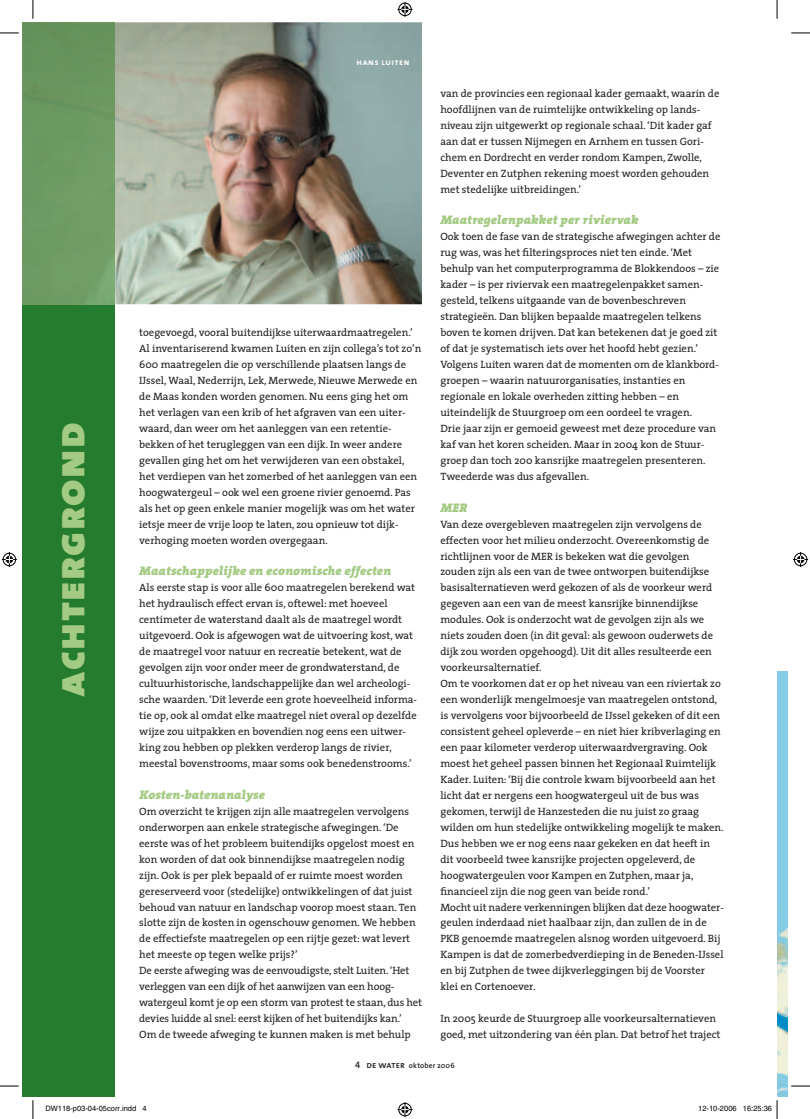
<style>
.page{position:relative;width:810px;height:1119px;background:#fff}
.page>*{position:absolute;margin:0;border:0;box-sizing:border-box;transform-origin:0 0}
.t1{font:42.5px "The Mix Black Caps";letter-spacing:.03em;color:#a4cb84}
.t2{font:italic 900 12.5px "The Serif";color:#a4cb84}
.t3{font:10.62px/16px "The Serif";color:#231f20}
.t4{font:8.75px "The Sans Bold Caps";letter-spacing:.07em;color:#fff}
.t5{font:7.5px "Helvetica";color:#000}
.t6{font:600 7.5px "The Sans";letter-spacing:.02em;color:#231f20}
.s1{font-family:"The Sans Semi Bold Caps";font-weight:400;font-size:9.38px}
</style>
<div class="page">
<img style="left:777px;top:671px;width:11px;height:425px">
<img style="left:114px;top:22px;width:308px;height:282px">
<div style="left:22px;top:304px;width:92px;height:792px;background:#257c2e"></div>
<img style="left:22px;top:22px;width:92px;height:282px">
<svg style="left:0;top:32px;width:19px;height:2px"></svg>
<svg style="left:791px;top:32px;width:19px;height:2px"></svg>
<svg style="left:0;top:1085px;width:19px;height:1px"></svg>
<svg style="left:791px;top:1085px;width:19px;height:1px"></svg>
<svg style="left:32px;top:0;width:2px;height:19px"></svg>
<svg style="left:32px;top:1100px;width:2px;height:18px"></svg>
<svg style="left:776px;top:0;width:2px;height:19px"></svg>
<svg style="left:397px;top:2px;width:15px;height:15px"></svg>
<svg style="left:397px;top:1102px;width:15px;height:14px"></svg>
<svg style="left:2px;top:552px;width:15px;height:15px"></svg>
<svg style="left:793px;top:552px;width:15px;height:15px"></svg>
<svg style="left:776px;top:1100px;width:2px;height:18px"></svg>
<h1 class="t1" style="left:34px;top:696px;width:275px;rotate:-90deg">achtergrond</h1>
<p class="t4" style="left:357px;top:54px;width:54px">hans luiten</p>
<p class="t3" style="left:440px;top:85px;width:281px">van de provincies een regionaal kader gemaakt, waarin de hoofdlijnen van de ruimtelijke ontwikkeling op lands&shy;niveau zijn uitgewerkt op regionale schaal. ‘Dit kader gaf aan dat er tussen Nijmegen en Arnhem en tussen Gori&shy;chem en Dordrecht en verder rondom Kampen, Zwolle, Deventer en Zutphen rekening moest worden gehouden met stedelijke uitbreidingen.’</p>
<p class="t2" style="left:440px;top:209px;width:200px">Maatregelenpakket per riviervak</p>
<p class="t3" style="left:440px;top:228px;width:282px">Ook toen de fase van de strategische afwegingen achter de rug was, was het filteringsproces niet ten einde. ‘Met behulp van het computerprogramma de Blokkendoos – zie kader – is per riviervak een maatregelenpakket samen&shy;gesteld, telkens uitgaande van de bovenbeschreven strategieën. Dan blijken bepaalde maatregelen telkens boven te komen drijven. Dat kan betekenen dat je goed zit of dat je systematisch iets over het hoofd hebt gezien.’ Volgens Luiten waren dat de momenten om de klankbord&shy;groepen – waarin natuurorganisaties, instanties en regionale en lokale overheden zitting hebben – en uiteindelijk de Stuurgroep om een oordeel te vragen.<br>Drie jaar zijn er gemoeid geweest met deze procedure van kaf van het koren scheiden. Maar in 2004 kon de Stuur&shy;groep dan toch 200 kansrijke maatregelen presenteren.<br>Tweederde was dus afgevallen.</p>
<p class="t2" style="left:440px;top:496px;width:28px">MER</p>
<p class="t3" style="left:440px;top:515px;width:285px">Van deze overgebleven maatregelen zijn vervolgens de effecten voor het milieu onderzocht. Overeenkomstig de richtlijnen voor de MER is bekeken wat die gevolgen zouden zijn als een van de twee ontworpen buitendijkse basisalternatieven werd gekozen of als de voorkeur werd gegeven aan een van de meest kansrijke binnendijkse modules. Ook is onderzocht wat de gevolgen zijn als we niets zouden doen (in dit geval: als gewoon ouderwets de dijk zou worden opgehoogd). Uit dit alles resulteerde een voorkeursalternatief.<br>Om te voorkomen dat er op het niveau van een riviertak zo een wonderlijk mengelmoesje van maatregelen ontstond, is vervolgens voor bijvoorbeeld de IJssel gekeken of dit een consistent geheel opleverde – en niet hier kribverlaging en een paar kilometer verderop uiterwaardvergraving. Ook moest het geheel passen binnen het Regionaal Ruimtelijk Kader. Luiten: ‘Bij die controle kwam bijvoorbeeld aan het licht dat er nergens een hoogwatergeul uit de bus was gekomen, terwijl de Hanzesteden die nu juist zo graag wilden om hun stedelijke ontwikkeling mogelijk te maken.<br>Dus hebben we er nog eens naar gekeken en dat heeft in dit voorbeeld twee kansrijke projecten opgeleverd, de hoogwatergeulen voor Kampen en Zutphen, maar ja, financieel zijn die nog geen van beide rond.’<br>Mocht uit nadere verkenningen blijken dat deze hoogwater&shy;geulen inderdaad niet haalbaar zijn, dan zullen de in de PKB genoemde maatregelen alsnog worden uitgevoerd. Bij Kampen is dat de zomerbedverdieping in de Beneden-IJssel en bij Zutphen de twee dijkverleggingen bij de Voorster klei en Cortenoever.</p>
<p class="t3" style="left:440px;top:1010px;width:282px">In 2005 keurde de Stuurgroep alle voorkeursalternatieven goed, met uitzondering van één plan. Dat betrof het traject</p>
<p class="t6" style="left:355px;top:1058px;width:101px"><span class="s1">4 de water</span> oktober 2006</p>
<p class="t3" style="left:139px;top:324px;width:284px">toegevoegd, vooral buitendijkse uiterwaardmaatregelen.’ Al inventariserend kwamen Luiten en zijn collega’s tot zo’n 600 maatregelen die op verschillende plaatsen langs de IJssel, Waal, Nederrijn, Lek, Merwede, Nieuwe Merwede en de Maas konden worden genomen. Nu eens ging het om het verlagen van een krib of het afgraven van een uiter&shy;waard, dan weer om het aanleggen van een retentie&shy;bekken of het terugleggen van een dijk. In weer andere gevallen ging het om het verwijderen van een obstakel, het verdiepen van het zomerbed of het aanleggen van een hoogwatergeul – ook wel een groene rivier genoemd. Pas als het op geen enkele manier mogelijk was om het water ietsje meer de vrije loop te laten, zou opnieuw tot dijk&shy;verhoging moeten worden overgegaan.</p>
<p class="t2" style="left:139px;top:560px;width:254px">Maatschappelijke en economische effecten</p>
<p class="t3" style="left:139px;top:579px;width:279px">Als eerste stap is voor alle 600 maatregelen berekend wat het hydraulisch effect ervan is, oftewel: met hoeveel centimeter de waterstand daalt als de maatregel wordt uitgevoerd. Ook is afgewogen wat de uitvoering kost, wat de maatregel voor natuur en recreatie betekent, wat de gevolgen zijn voor onder meer de grondwaterstand, de cultuurhistorische, landschappelijke dan wel archeologi&shy;sche waarden. ‘Dit leverde een grote hoeveelheid informa&shy;tie op, ook al omdat elke maatregel niet overal op dezelfde wijze zou uitpakken en bovendien nog eens een uitwer&shy;king zou hebben op plekken verderop langs de rivier, meestal bovenstrooms, maar soms ook benedenstrooms.’</p>
<p class="t2" style="left:139px;top:783px;width:127px">Kosten-batenanalyse</p>
<p class="t3" style="left:139px;top:802px;width:284px">Om overzicht te krijgen zijn alle maatregelen vervolgens onderworpen aan enkele strategische afwegingen. ‘De eerste was of het probleem buitendijks opgelost moest en kon worden of dat ook binnendijkse maatregelen nodig zijn. Ook is per plek bepaald of er ruimte moest worden gereserveerd voor (stedelijke) ontwikkelingen of dat juist behoud van natuur en landschap voorop moest staan. Ten slotte zijn de kosten in ogenschouw genomen. We hebben de effectiefste maatregelen op een rijtje gezet: wat levert het meeste op tegen welke prijs?’<br>De eerste afweging was de eenvoudigste, stelt Luiten. ‘Het verleggen van een dijk of het aanwijzen van een hoog&shy;watergeul komt je op een storm van protest te staan, dus het devies luidde al snel: eerst kijken of het buitendijks kan.’<br>Om de tweede afweging te kunnen maken is met behulp</p>
<p class="t5" style="left:45px;top:1104px;width:103px">DW118-p03-04-05corr.indd 4</p>
<p class="t5" style="left:698px;top:1104px;width:75px">12-10-2006 16:25:36</p>
</div>
